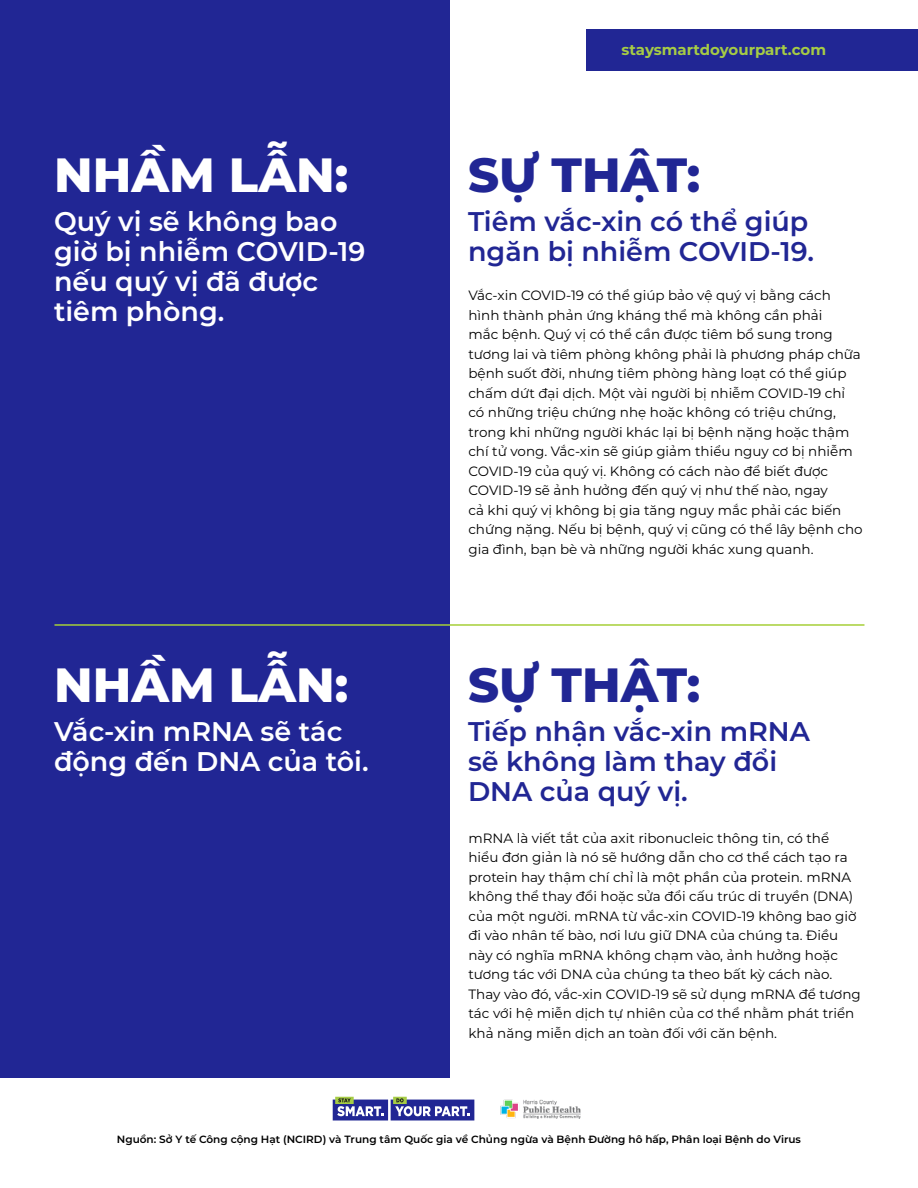
<style>
.page{position:relative;width:918px;height:1188px;background:#fff}
.page>*{position:absolute;margin:0;border:0;box-sizing:border-box;transform-origin:0 0}
.t1{font:800 48px "Montserrat";color:#fff}
.t2{font:800 48px "Montserrat";color:#212694}
.t3{font:600 27px/30px "Montserrat";color:#fff}
.t4{font:600 27px/30px "Montserrat";color:#212694}
.t5{font:700 15px "Montserrat";color:#a6cc45}
.t6{font:13.5px/19.5px "Montserrat";color:#000}
.t7{font:600 10.5px "Montserrat";color:#000}
</style>
<div class="page">
<div style="left:0;top:0;width:450px;height:1078px;background:#212694"></div>
<hr style="left:54px;top:624px;width:810px;height:2px;background:#a6cf38">
<div style="left:587px;top:30px;width:331px;height:41px;background:#212694"></div>
<svg style="left:333px;top:1097px;width:141px;height:24px"></svg>
<img style="left:500px;top:1099px;width:81px;height:20px">
<h1 class="t1" style="left:54px;top:140px;width:296px">NHẦM LẪN:</h1>
<h2 class="t3" style="left:54px;top:205px;width:313px">Quý vị sẽ không bao giờ bị nhiễm COVID-19 nếu quý vị đã được tiêm phòng.</h2>
<h1 class="t1" style="left:54px;top:650px;width:296px">NHẦM LẪN:</h1>
<h2 class="t3" style="left:54px;top:716px;width:316px">Vắc-xin mRNA sẽ tác động đến DNA của tôi.</h2>
<p class="t5" style="left:621px;top:39px;width:206px">staysmartdoyourpart.com</p>
<h1 class="t2" style="left:468px;top:140px;width:234px">SỰ THẬT:</h1>
<h2 class="t4" style="left:468px;top:205px;width:347px">Tiêm vắc-xin có thể giúp ngăn bị nhiễm COVID-19.</h2>
<p class="t6" style="left:468px;top:285px;width:396px">Vắc-xin COVID-19 có thể giúp bảo vệ quý vị bằng cách hình thành phản ứng kháng thể mà không cần phải<br>mắc bệnh. Quý vị có thể cần được tiêm bổ sung trong tương lai và tiêm phòng không phải là phương pháp chữa bệnh suốt đời, nhưng tiêm phòng hàng loạt có thể giúp chấm dứt đại dịch. Một vài người bị nhiễm COVID-19 chỉ có những triệu chứng nhẹ hoặc không có triệu chứng, trong khi những người khác lại bị bệnh nặng hoặc thậm chí tử vong. Vắc-xin sẽ giúp giảm thiểu nguy cơ bị nhiễm COVID-19 của quý vị. Không có cách nào để biết được COVID-19 sẽ ảnh hưởng đến quý vị như thế nào, ngay<br>cả khi quý vị không bị gia tăng nguy mắc phải các biến chứng nặng. Nếu bị bệnh, quý vị cũng có thể lây bệnh cho gia đình, bạn bè và những người khác xung quanh.</p>
<h1 class="t2" style="left:468px;top:650px;width:234px">SỰ THẬT:</h1>
<h2 class="t4" style="left:468px;top:716px;width:343px">Tiếp nhận vắc-xin mRNA sẽ không làm thay đổi<br>DNA của quý vị.</h2>
<p class="t6" style="left:468px;top:828px;width:394px">mRNA là viết tắt của axit ribonucleic thông tin, có thể hiểu đơn giản là nó sẽ hướng dẫn cho cơ thể cách tạo ra protein hay thậm chí chỉ là một phần của protein. mRNA không thể thay đổi hoặc sửa đổi cấu trúc di truyền (DNA) của một người. mRNA từ vắc-xin COVID-19 không bao giờ đi vào nhân tế bào, nơi lưu giữ DNA của chúng ta. Điều này có nghĩa mRNA không chạm vào, ảnh hưởng hoặc tương tác với DNA của chúng ta theo bất kỳ cách nào.<br>Thay vào đó, vắc-xin COVID-19 sẽ sử dụng mRNA để tương tác với hệ miễn dịch tự nhiên của cơ thể nhằm phát triển khả năng miễn dịch an toàn đối với căn bệnh.</p>
<p class="t7" style="left:117px;top:1132px;width:686px">Nguồn: Sở Y tế Công cộng Hạt (NCIRD) và Trung tâm Quốc gia về Chủng ngừa và Bệnh Đường hô hấp, Phân loại Bệnh do Virus</p>
</div>
